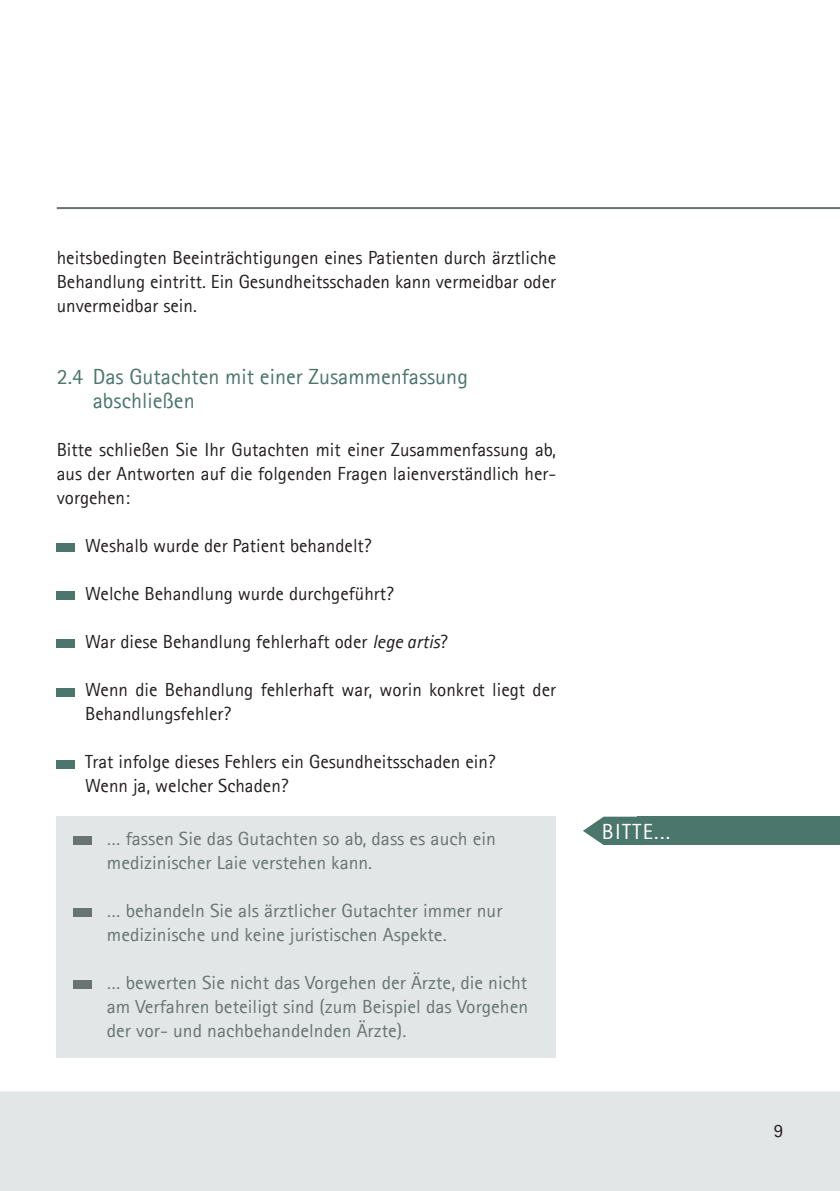
<style>
.page{position:relative;width:840px;height:1191px;background:#fff}
.page>*{position:absolute;margin:0;border:0;box-sizing:border-box;transform-origin:0 0}
.t1{font:22px/24px "Agfa Rotis Sans Serif";color:#4a766b}
.t2{font:22px "Agfa Rotis Sans Serif";letter-spacing:.06em;color:#fff}
.t3{font:19px/24px "Agfa Rotis Sans Serif";color:#231f20;text-align:justify}
.t4{font:19px/24px "Agfa Rotis Sans Serif";color:#697374}
.s1{font-style:italic}
</style>
<div class="page">
<div style="left:0;top:1091px;width:839px;height:100px;background:#e3e6e7"></div>
<hr style="left:57px;top:207px;width:782px;height:2px;background:#697374">
<div style="left:57px;top:543px;width:18px;height:9px;background:#4a766b"></div>
<div style="left:57px;top:591px;width:18px;height:9px;background:#4a766b"></div>
<div style="left:57px;top:639px;width:18px;height:9px;background:#4a766b"></div>
<div style="left:57px;top:687px;width:18px;height:9px;background:#4a766b"></div>
<div style="left:57px;top:759px;width:18px;height:9px;background:#4a766b"></div>
<div style="left:57px;top:816px;width:499px;height:241px;background:#e3e6e7"></div>
<div style="left:74px;top:836px;width:18px;height:9px;background:#697374"></div>
<div style="left:74px;top:908px;width:18px;height:9px;background:#697374"></div>
<div style="left:74px;top:980px;width:18px;height:9px;background:#697374"></div>
<div style="left:637px;top:816px;width:202px;height:29px;background:#4a766b"></div>
<svg style="left:583px;top:816px;width:54px;height:29px"></svg>
<p class="t3" style="left:57px;top:245px;width:500px">heitsbedingten Beeinträchtigungen eines Patienten durch ärztliche Behandlung eintritt. Ein Gesundheitsschaden kann vermeidbar oder unvermeidbar sein.</p>
<p class="t1" style="left:93px;top:364px;width:376px;text-indent:-36px">2.4 Das Gutachten mit einer Zusammenfassung abschließen</p>
<p class="t3" style="left:57px;top:437px;width:500px">Bitte schließen Sie Ihr Gutachten mit einer Zusammenfassung ab, aus der Antworten auf die folgenden Fragen laienverständlich her&shy;vorgehen:</p>
<p class="t3" style="left:85px;top:533px;width:288px">Weshalb wurde der Patient behandelt?</p>
<p class="t3" style="left:85px;top:581px;width:310px">Welche Behandlung wurde durchgeführt?</p>
<p class="t3" style="left:85px;top:629px;width:364px">War diese Behandlung fehlerhaft oder <span class="s1">lege artis</span>?</p>
<p class="t3" style="left:85px;top:677px;width:472px">Wenn die Behandlung fehlerhaft war, worin konkret liegt der<br>Behandlungsfehler?</p>
<p class="t3" style="left:85px;top:749px;width:412px">Trat infolge dieses Fehlers ein Gesundheitsschaden ein?<br>Wenn ja, welcher Schaden?</p>
<p class="t4" style="left:107px;top:826px;width:390px">… fassen Sie das Gutachten so ab, dass es auch ein medizinischer Laie verstehen kann.</p>
<p class="t4" style="left:107px;top:898px;width:397px">… behandeln Sie als ärztlicher Gutachter immer nur medizinische und keine juristischen Aspekte.</p>
<p class="t4" style="left:107px;top:970px;width:422px;text-align:justify">… bewerten Sie nicht das Vorgehen der Ärzte, die nicht am Verfahren beteiligt sind (zum Beispiel das Vorgehen der vor- und nachbehandelnden Ärzte).</p>
<p class="t2" style="left:601px;top:818px;width:70px">BITTE...</p>
<p class="t3" style="left:773px;top:1118px;width:11px">9</p>
</div>
